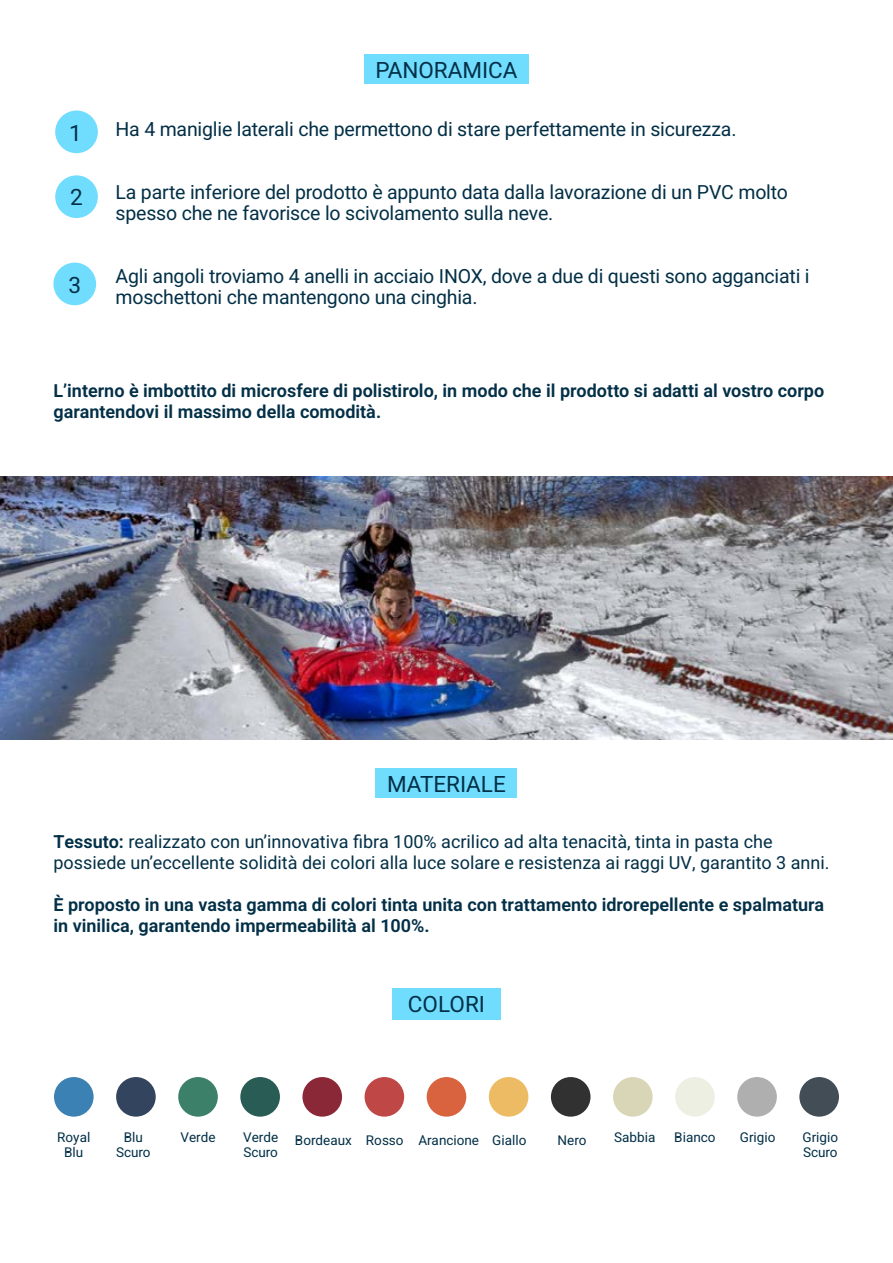
<style>
.page{position:relative;width:893px;height:1263px;background:#fff}
.page>*{position:absolute;margin:0;border:0;box-sizing:border-box;transform-origin:0 0}
.t1{font:22.5px "Heebo";color:#033047}
.t2{font:19.5px/21px "Heebo";letter-spacing:-.01em;color:#033047}
.t3{font:600 18px/21px "Heebo";color:#033047}
.t4{font:18px/21px "Heebo";color:#033047}
.t5{font:13.5px/15px "Heebo";color:#033047;text-align:center}
.s1{font-weight:600}
</style>
<div class="page">
<div style="left:392px;top:988px;width:108px;height:32px;background:#70ddff"></div>
<div style="left:376px;top:768px;width:141px;height:30px;background:#70ddff"></div>
<div style="left:54px;top:1077px;width:40px;height:40px;background:#3c81b4;border-radius:50%"></div>
<div style="left:427px;top:1077px;width:39px;height:40px;background:#d8633e;border-radius:50%"></div>
<div style="left:178px;top:1077px;width:40px;height:40px;background:#3c8069;border-radius:50%"></div>
<div style="left:551px;top:1077px;width:39px;height:40px;background:#313131;border-radius:50%"></div>
<div style="left:302px;top:1077px;width:40px;height:40px;background:#8b2838;border-radius:50%"></div>
<div style="left:675px;top:1077px;width:40px;height:40px;background:#edefe3;border-radius:50%"></div>
<div style="left:799px;top:1077px;width:40px;height:40px;background:#424d56;border-radius:50%"></div>
<div style="left:116px;top:1077px;width:40px;height:40px;background:#32445e;border-radius:50%"></div>
<div style="left:489px;top:1077px;width:39px;height:40px;background:#edbb63;border-radius:50%"></div>
<div style="left:240px;top:1077px;width:40px;height:40px;background:#295c54;border-radius:50%"></div>
<div style="left:613px;top:1077px;width:40px;height:40px;background:#d9d6b7;border-radius:50%"></div>
<div style="left:365px;top:1077px;width:39px;height:40px;background:#bf4847;border-radius:50%"></div>
<div style="left:737px;top:1077px;width:40px;height:40px;background:#afafaf;border-radius:50%"></div>
<div style="left:364px;top:54px;width:165px;height:30px;background:#70ddff"></div>
<div style="left:55px;top:111px;width:43px;height:42px;background:#70ddff;border-radius:50%"></div>
<div style="left:55px;top:175px;width:43px;height:43px;background:#70ddff;border-radius:50%"></div>
<div style="left:53px;top:263px;width:43px;height:42px;background:#70ddff;border-radius:50%"></div>
<img style="left:0;top:476px;width:893px;height:264px">
<p class="t1" style="left:69px;top:117px;width:14px">1</p>
<p class="t1" style="left:70px;top:182px;width:14px">2</p>
<p class="t1" style="left:68px;top:269px;width:14px">3</p>
<p class="t1" style="left:375px;top:54px;width:144px">PANORAMICA</p>
<p class="t2" style="left:116px;top:119px;width:622px">Ha 4 maniglie laterali che permettono di stare perfettamente in sicurezza.</p>
<p class="t2" style="left:116px;top:182px;width:674px">La parte inferiore del prodotto è appunto data dalla lavorazione di un PVC molto spesso che ne favorisce lo scivolamento sulla neve.</p>
<p class="t2" style="left:116px;top:266px;width:696px">Agli angoli troviamo 4 anelli in acciaio INOX, dove a due di questi sono agganciati i moschettoni che mantengono una cinghia.</p>
<p class="t3" style="left:53px;top:381px;width:772px">L’interno è imbottito di microsfere di polistirolo, in modo che il prodotto si adatti al vostro corpo garantendovi il massimo della comodità.</p>
<p class="t1" style="left:387px;top:768px;width:120px">MATERIALE</p>
<p class="t4" style="left:53px;top:831px;width:778px"><span class="s1">Tessuto:</span> realizzato con un’innovativa fibra 100% acrilico ad alta tenacità, tinta in pasta che possiede un’eccellente solidità dei colori alla luce solare e resistenza ai raggi UV, garantito 3 anni.</p>
<p class="t3" style="left:53px;top:894px;width:772px">È proposto in una vasta gamma di colori tinta unita con trattamento idrorepellente e spalmatura in vinilica, garantendo impermeabilità al 100%.</p>
<p class="t1" style="left:408px;top:988px;width:79px">COLORI</p>
<p class="t5" style="left:57px;top:1129px;width:35px">Royal<br>Blu</p>
<p class="t5" style="left:116px;top:1129px;width:36px">Blu<br>Scuro</p>
<p class="t5" style="left:243px;top:1129px;width:37px;text-align:left">Verde<br>Scuro</p>
<p class="t5" style="left:295px;top:1132px;width:233px">Bordeaux Rosso Arancione Giallo</p>
<p class="t5" style="left:558px;top:1132px;width:30px">Nero</p>
<p class="t5" style="left:614px;top:1129px;width:43px">Sabbia</p>
<p class="t5" style="left:674px;top:1129px;width:43px">Bianco</p>
<p class="t5" style="left:740px;top:1129px;width:37px">Grigio</p>
<p class="t5" style="left:802px;top:1129px;width:37px;text-align:left">Grigio<br>Scuro</p>
<p class="t5" style="left:180px;top:1129px;width:37px">Verde</p>
</div>
